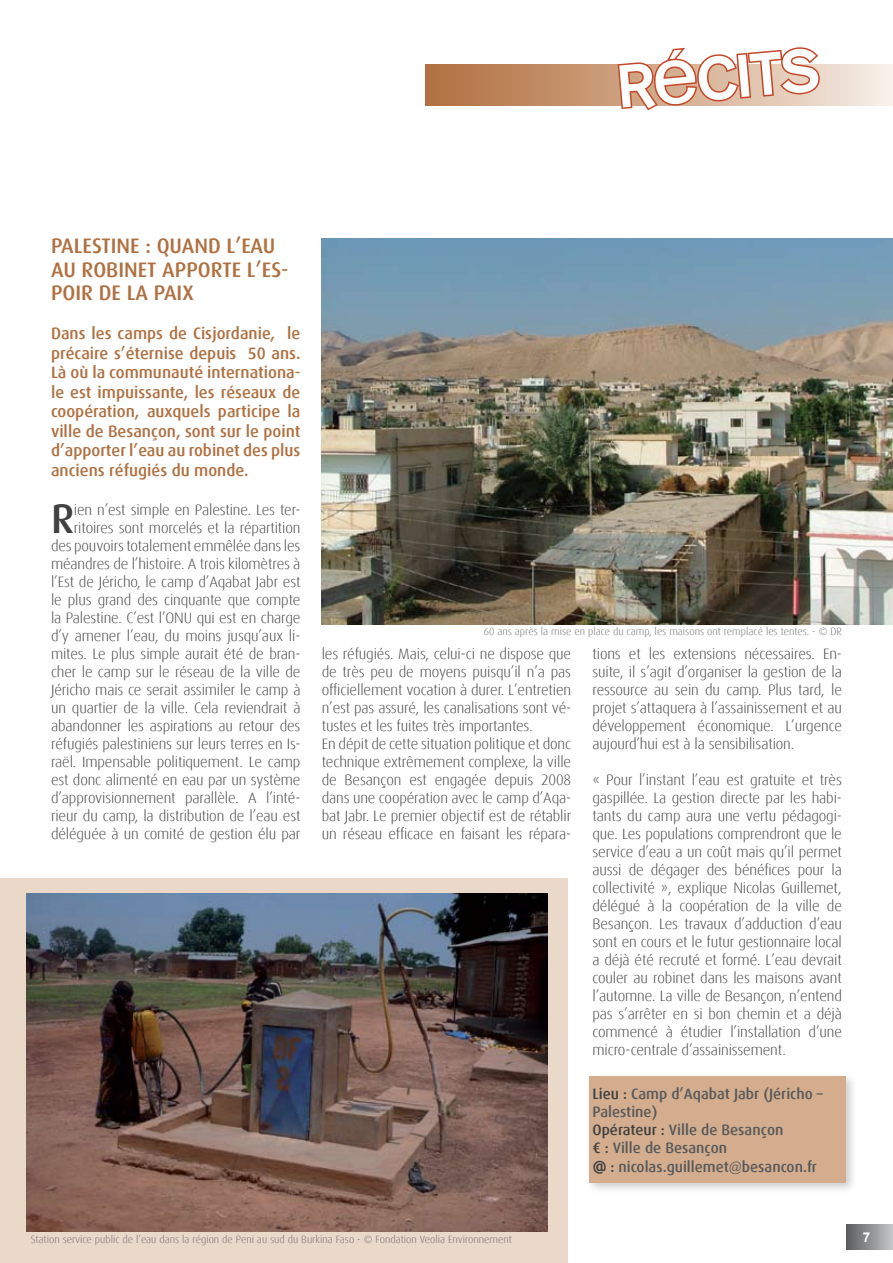
<style>
.page{position:relative;width:893px;height:1263px;background:#fff}
.page>*{position:absolute;margin:0;border:0;box-sizing:border-box;transform-origin:0 0}
.t1{font:60px "Mono Alphabet";color:#fff}
.t2{font:500 41.1px "Dax";color:#414142}
.t3{font:500 21px/23.4px "Dax";color:#b07041}
.t4{font:500 16.5px/19.5px "Dax";color:#b07041;text-align:justify}
.t5{font:300 15px/18px "Dax";letter-spacing:-.01em;color:#414142;text-align:justify}
.t6{font:500 15px/18px "Dax";color:#58595b}
.t7{font:700 13.5px "Arial";color:#fff}
.t8{font:300 10.5px "Dax";color:#6d6f71}
.s1{color:#414142}
.s2{font-family:"Verdana";font-weight:700;color:#414142}
</style>
<div class="page">
<div style="left:846px;top:1225px;width:47px;height:25px;background:linear-gradient(to right,#5a5c5f,#c3c6c8)"></div>
<div style="left:0;top:879px;width:568px;height:384px;background:#ead8c9"></div>
<div style="left:585px;top:1072px;width:273px;height:123px;background:#000;opacity:.2"></div>
<div style="left:589px;top:1076px;width:257px;height:106px;background:#d3ad8e"></div>
<svg style="left:425px;top:65px;width:468px;height:41px;background:#cca080"></svg>
<svg style="left:616px;top:47px;width:205px;height:64px"></svg>
<img style="left:322px;top:238px;width:571px;height:386px">
<img style="left:27px;top:893px;width:520px;height:339px">
<h1 class="t1" style="left:614px;top:52px;width:204px;rotate:-5deg">récits</h1>
<h3 class="t3" style="left:51px;top:235px;width:226px">palestine : QUAND L’EAU<br>AU ROBINET</h3>
<h3 class="t3" style="left:162px;top:258px;width:25px">APPORTE</h3>
<h3 class="t3" style="left:247px;top:258px;width:43px">L’ES-</h3>
<h3 class="t3" style="left:51px;top:281px;width:11px">POIR</h3>
<h3 class="t3" style="left:99px;top:281px;width:96px">DE LA PAIX</h3>
<p class="t4" style="left:51px;top:324px;width:251px">Dans les camps de Cisjordanie, le précaire s’éternise depuis 50 ans.<br>Là où la communauté internationa&shy;le est impuissante, les réseaux de coopération, auxquels participe la ville de Besançon, sont sur le point d’apporter l’eau au robinet des plus anciens réfugiés du monde.</p>
<h2 class="t2" style="left:51px;top:496px;width:21px">R</h2>
<p class="t5" style="left:51px;top:501px;width:251px;text-align:right">ien n’est simple en Palestine. Les ter&shy;ritoires sont morcelés et la répartition des pouvoirs totalement emmêlée dans les méandres de l’histoire. A trois kilomètres à l’Est de Jéricho, le camp d’Aqabat Jabr est le plus grand des cinquante que compte la Palestine. C’est l’ONU qui est en charge d’y amener l’eau, du moins jusqu’aux li&shy;mites. Le plus simple aurait été de bran&shy;cher le camp sur le réseau de la ville de Jéricho mais ce serait assimiler le camp à un quartier de la ville. Cela reviendrait à abandonner les aspirations au retour des réfugiés palestiniens sur leurs terres en Is&shy;raël. Impensable politiquement. Le camp est donc alimenté en eau par un système d’approvisionnement parallèle. A l’inté&shy;rieur du camp, la distribution de l’eau est déléguée à un comité de gestion élu par</p>
<p class="t8" style="left:484px;top:626px;width:360px">60 ans après la mise en place du camp, les maisons ont remplacé les tentes. - © DR</p>
<p class="t5" style="left:322px;top:645px;width:251px;text-align:left">les réfugiés. Mais, celui-ci ne dispose que de très peu de moyens puisqu’il n’a pas officiellement vocation à durer. L’entretien n’est pas assuré, les canalisations sont vé&shy;tustes et les fuites très importantes.<br>En dépit de cette situation politique et donc technique extrêmement complexe, la ville de Besançon est engagée depuis 2008 dans une coopération avec le camp d’Aqa&shy;bat Jabr. Le premier objectif est de rétablir un réseau efficace en faisant les répara-</p>
<p class="t5" style="left:592px;top:645px;width:251px">tions et les extensions nécessaires. En&shy;suite, il s’agit d’organiser la gestion de la ressource au sein du camp. Plus tard, le projet s’attaquera à l’assainissement et au développement économique. L’urgence aujourd’hui est à la sensibilisation.</p>
<p class="t5" style="left:592px;top:771px;width:251px">« Pour l’instant l’eau est gratuite et très gaspillée. La gestion directe par les habi&shy;tants du camp aura une vertu pédagogi&shy;que. Les populations comprendront que le service d’eau a un coût mais qu’il permet aussi de dégager des bénéfices pour la collectivité », explique Nicolas Guillemet, délégué à la coopération de la ville de Besançon. Les travaux d’adduction d’eau sont en cours et le futur gestionnaire local a déjà été recruté et formé. L’eau devrait couler au robinet dans les maisons avant l’automne. La ville de Besançon, n’entend pas s’arrêter en si bon chemin et a déjà commencé à étudier l’installation d’une micro-centrale d’assainissement.</p>
<p class="t6" style="left:592px;top:1085px;width:232px"><span class="s1">Lieu :</span> Camp d’Aqabat Jabr (Jéricho –<br>Palestine)<br><span class="s1">Opérateur :</span> Ville de Besançon<br><span class="s1">€ :</span> Ville de Besançon</p>
<p class="t6" style="left:592px;top:1158px;width:226px"><span class="s2">@</span> <span class="s1">:</span> nicolas.guillemet@besancon.fr</p>
<p class="t8" style="left:31px;top:1233px;width:483px">Station service public de l’eau dans la région de Peni au sud du Burkina Faso - © Fondation Veolia Environnement</p>
<p class="t7" style="left:863px;top:1228px;width:9px">7</p>
</div>
